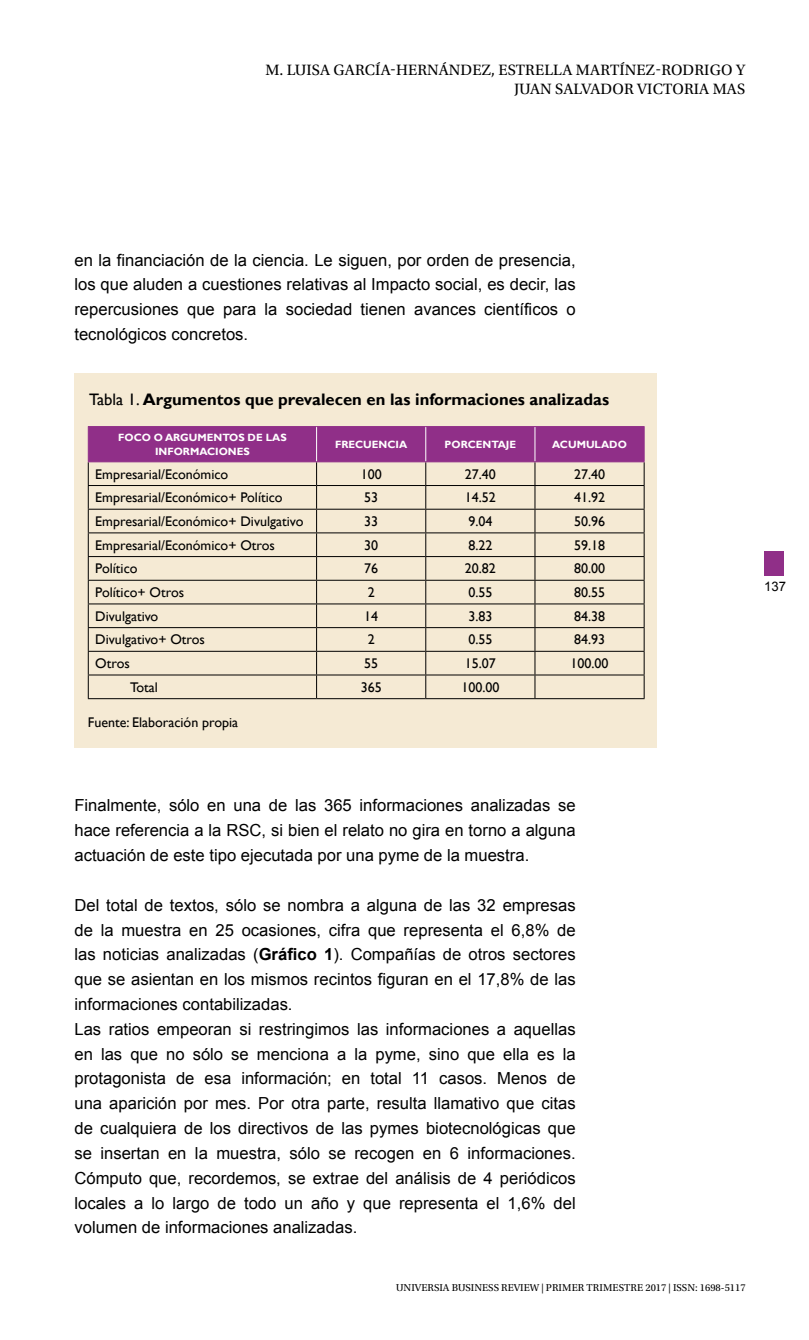
<style>
.page{position:relative;width:809px;height:1340px;background:#fff}
.page>*{position:absolute;margin:0;border:0;box-sizing:border-box;transform-origin:0 0}
.t1{font:16.62px/24.8px "Arial";color:#000;text-align:justify}
.t2{font:700 16.62px "Gill Sans";color:#000}
.t3{font:15.75px/18.9px "Utopia Std";letter-spacing:.01em;color:#000;text-align:right}
.t4{font:14px "Gill Sans";color:#000}
.t5{font:13.12px "Arial";color:#000}
.t6{font:700 10.5px/14px "Gill Sans";color:#fff;text-align:center}
.t7{font:10.5px "Utopia Std";color:#000}
.s1{font-weight:400}
.s2{font-weight:700}
</style>
<div class="page">
<div style="left:764px;top:551px;width:20px;height:24px;background:#902f88"></div>
<div style="left:74px;top:373px;width:582px;height:374px;background:#f5ead4"></div>
<svg style="left:88px;top:427px;width:556px;height:271px"></svg>
<hr style="left:88px;top:698px;width:228px;height:1px;background:#000">
<hr style="left:316px;top:698px;width:110px;height:1px;background:#000">
<hr style="left:426px;top:698px;width:109px;height:1px;background:#000">
<hr style="left:535px;top:698px;width:109px;height:1px;background:#000">
<hr style="left:316px;top:427px;width:1px;height:34px;background:#fff">
<hr style="left:425px;top:427px;width:1px;height:34px;background:#fff">
<hr style="left:534px;top:427px;width:1px;height:34px;background:#fff">
<hr style="left:88px;top:426px;width:228px;height:1px;background:#902f88">
<hr style="left:88px;top:427px;width:1px;height:34px;background:#902f88">
<hr style="left:316px;top:426px;width:110px;height:1px;background:#902f88">
<hr style="left:426px;top:426px;width:109px;height:1px;background:#902f88">
<hr style="left:535px;top:426px;width:109px;height:1px;background:#902f88">
<hr style="left:643px;top:427px;width:1px;height:34px;background:#902f88">
<hr style="left:88px;top:461px;width:228px;height:1px;background:#902f88">
<hr style="left:316px;top:461px;width:110px;height:1px;background:#902f88">
<hr style="left:426px;top:461px;width:109px;height:1px;background:#902f88">
<hr style="left:535px;top:461px;width:109px;height:1px;background:#902f88">
<p class="t3" style="left:265px;top:61px;width:481px">M. LUISA GARCÍA-HERNÁNDEZ, ESTRELLA MARTÍNEZ-RODRIGO Y<br>JUAN SALVADOR VICTORIA MAS</p>
<p class="t1" style="left:74px;top:247px;width:503px">en la financiación de la ciencia. Le siguen, por orden de presencia, los que aluden a cuestiones relativas al Impacto social, es decir, las repercusiones que para la sociedad tienen avances científicos o tecnológicos concretos.</p>
<p class="t2" style="left:89px;top:389px;width:521px"><span class="s1">Tabla 1.</span> Argumentos que prevalecen en las informaciones analizadas</p>
<p class="t6" style="left:118px;top:430px;width:170px">FOCO O ARGUMENTOS DE LAS<br>INFORMACIONES</p>
<p class="t6" style="left:335px;top:437px;width:74px">FRECUENCIA</p>
<p class="t6" style="left:444px;top:437px;width:73px">PORCENTAJE</p>
<p class="t6" style="left:552px;top:437px;width:76px">ACUMULADO</p>
<p class="t4" style="left:95px;top:465px;width:135px">Empresarial/Económico</p>
<p class="t4" style="left:360px;top:465px;width:22px">100</p>
<p class="t4" style="left:465px;top:465px;width:33px">27.40</p>
<p class="t4" style="left:574px;top:465px;width:33px">27.40</p>
<p class="t4" style="left:95px;top:489px;width:189px">Empresarial/Económico+ Político</p>
<p class="t4" style="left:364px;top:489px;width:15px">53</p>
<p class="t4" style="left:465px;top:489px;width:33px">14.52</p>
<p class="t4" style="left:574px;top:489px;width:33px">41.92</p>
<p class="t4" style="left:95px;top:513px;width:210px">Empresarial/Económico+ Divulgativo</p>
<p class="t4" style="left:364px;top:513px;width:15px">33</p>
<p class="t4" style="left:468px;top:513px;width:26px">9.04</p>
<p class="t4" style="left:574px;top:513px;width:33px">50.96</p>
<p class="t4" style="left:95px;top:536px;width:181px">Empresarial/Económico+ Otros</p>
<p class="t4" style="left:364px;top:536px;width:15px">30</p>
<p class="t4" style="left:468px;top:536px;width:26px">8.22</p>
<p class="t4" style="left:574px;top:536px;width:33px">59.18</p>
<p class="t4" style="left:95px;top:560px;width:44px">Político</p>
<p class="t4" style="left:364px;top:560px;width:15px">76</p>
<p class="t4" style="left:465px;top:560px;width:33px">20.82</p>
<p class="t4" style="left:574px;top:560px;width:33px">80.00</p>
<p class="t4" style="left:95px;top:584px;width:90px">Político+ Otros</p>
<p class="t4" style="left:367px;top:584px;width:8px">2</p>
<p class="t4" style="left:468px;top:584px;width:26px">0.55</p>
<p class="t4" style="left:574px;top:584px;width:33px">80.55</p>
<p class="t4" style="left:95px;top:607px;width:65px">Divulgativo</p>
<p class="t4" style="left:364px;top:607px;width:15px">14</p>
<p class="t4" style="left:468px;top:607px;width:26px">3.83</p>
<p class="t4" style="left:574px;top:607px;width:33px">84.38</p>
<p class="t4" style="left:95px;top:631px;width:111px">Divulgativo+ Otros</p>
<p class="t4" style="left:367px;top:631px;width:8px">2</p>
<p class="t4" style="left:468px;top:631px;width:26px">0.55</p>
<p class="t4" style="left:574px;top:631px;width:33px">84.93</p>
<p class="t4" style="left:95px;top:655px;width:36px">Otros</p>
<p class="t4" style="left:364px;top:655px;width:15px">55</p>
<p class="t4" style="left:465px;top:655px;width:33px">15.07</p>
<p class="t4" style="left:570px;top:655px;width:40px">100.00</p>
<p class="t4" style="left:130px;top:679px;width:29px">Total</p>
<p class="t4" style="left:361px;top:679px;width:22px">365</p>
<p class="t4" style="left:461px;top:679px;width:40px">100.00</p>
<p class="t4" style="left:88px;top:714px;width:152px">Fuente: Elaboración propia</p>
<p class="t5" style="left:764px;top:577px;width:23px">137</p>
<p class="t1" style="left:74px;top:793px;width:502px">Finalmente, sólo en una de las 365 informaciones analizadas se hace referencia a la RSC, si bien el relato no gira en torno a alguna actuación de este tipo ejecutada por una pyme de la muestra.</p>
<p class="t1" style="left:74px;top:892px;width:503px;text-align:left">Del total de textos, sólo se nombra a alguna de las 32 empresas de la muestra en 25 ocasiones, cifra que representa el 6,8% de las noticias analizadas (<span class="s2">Gráfico 1</span>). Compañías de otros sectores que se asientan en los mismos recintos figuran en el 17,8% de las informaciones contabilizadas.<br>Las ratios empeoran si restringimos las informaciones a aquellas en las que no sólo se menciona a la pyme, sino que ella es la protagonista de esa información; en total 11 casos. Menos de una aparición por mes. Por otra parte, resulta llamativo que citas de cualquiera de los directivos de las pymes biotecnológicas que se insertan en la muestra, sólo se recogen en 6 informaciones.<br>Cómputo que, recordemos, se extrae del análisis de 4 periódicos locales a lo largo de todo un año y que representa el 1,6% del volumen de informaciones analizadas.</p>
<p class="t7" style="left:396px;top:1281px;width:351px">UNIVERSIA BUSINESS REVIEW | PRIMER TRIMESTRE 2017 | ISSN: 1698-5117</p>
</div>
